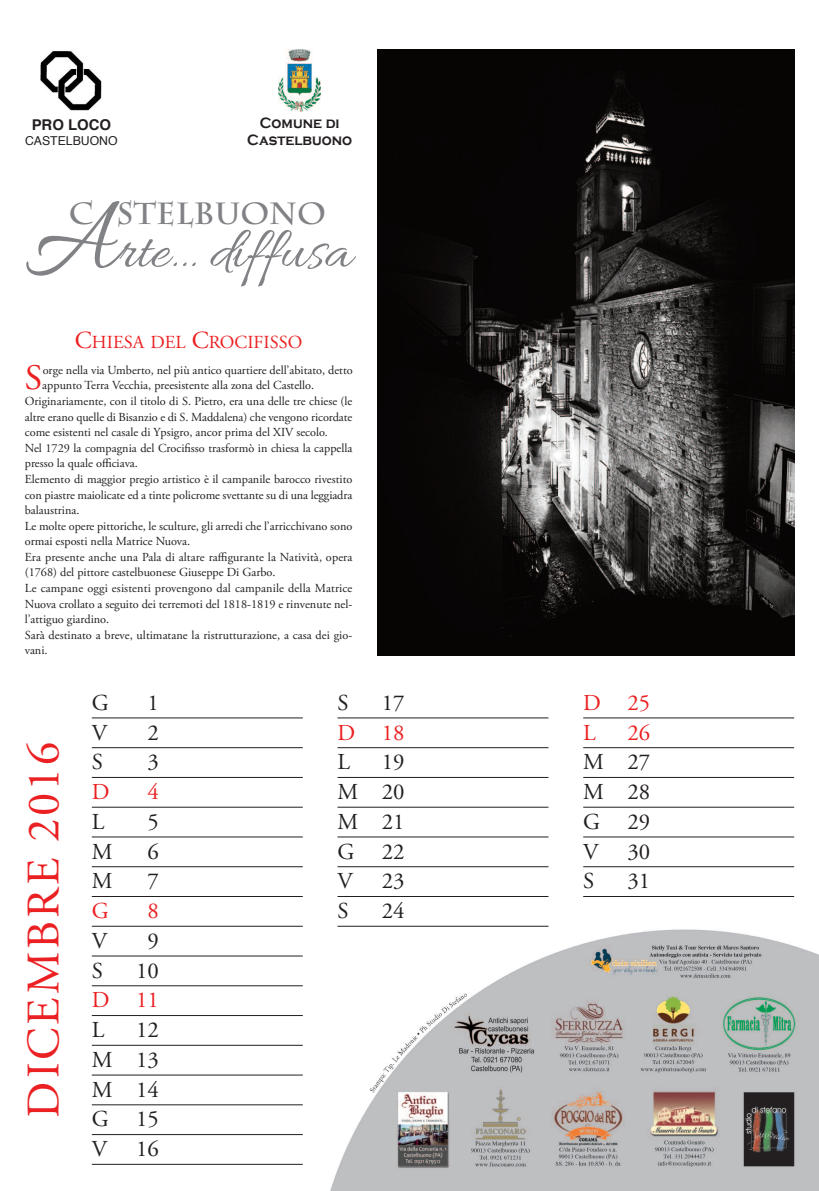
<style>
.page{position:relative;width:819px;height:1191px;background:#fff}
.page>*{position:absolute;margin:0;border:0;box-sizing:border-box;transform-origin:0 0}
.t1{font:109.11px "Allura";color:#808285}
.t2{font:60.02px "Allura";color:#808285}
.t3{font:46.38px "Adobe Garamond Pro";letter-spacing:.065em;color:#eb2022}
.t4{font:35.88px "Adobe Garamond Pro";color:#eb2022}
.t5{font:700 30.54px "Charlemagne Std";color:#808285}
.t6{font:22.75px/29.8px "Adobe Garamond Pro";color:#231f20;text-align:justify}
.t7{font:22.75px/29.8px "Adobe Garamond Pro";color:#eb2022}
.t8{font:18.38px "Adobe Garamond Pro";color:#eb2022}
.t9{font:700 15.4px/16.6px "Copperplate Gothic";color:#231f20;text-align:center;scale:.91 1}
.t10{font:700 14.88px "Helvetica";color:#231f20}
.t11{font:12.25px "Adobe Garamond Pro";color:#231f20}
.t12{font:12.25px "Helvetica";color:#231f20}
.s1{font-size:24.5px}
</style>
<div class="page">
<img style="left:91px;top:925px;width:728px;height:266px">
<hr style="left:92px;top:717px;width:211px;height:1px;background:#231f20">
<hr style="left:92px;top:747px;width:211px;height:1px;background:#231f20">
<hr style="left:92px;top:777px;width:211px;height:1px;background:#231f20">
<hr style="left:92px;top:807px;width:211px;height:1px;background:#231f20">
<hr style="left:92px;top:836px;width:211px;height:1px;background:#231f20">
<hr style="left:92px;top:866px;width:211px;height:1px;background:#231f20">
<hr style="left:92px;top:896px;width:211px;height:1px;background:#231f20">
<hr style="left:92px;top:926px;width:211px;height:1px;background:#231f20">
<hr style="left:92px;top:955px;width:211px;height:1px;background:#231f20">
<hr style="left:92px;top:985px;width:211px;height:1px;background:#231f20">
<hr style="left:92px;top:1015px;width:211px;height:1px;background:#231f20">
<hr style="left:92px;top:1045px;width:211px;height:1px;background:#231f20">
<hr style="left:92px;top:1074px;width:211px;height:1px;background:#231f20">
<hr style="left:92px;top:1104px;width:211px;height:1px;background:#231f20">
<hr style="left:92px;top:1134px;width:211px;height:1px;background:#231f20">
<hr style="left:92px;top:1164px;width:211px;height:1px;background:#231f20">
<hr style="left:337px;top:717px;width:211px;height:1px;background:#231f20">
<hr style="left:337px;top:747px;width:211px;height:1px;background:#231f20">
<hr style="left:337px;top:777px;width:211px;height:1px;background:#231f20">
<hr style="left:337px;top:807px;width:211px;height:1px;background:#231f20">
<hr style="left:337px;top:836px;width:211px;height:1px;background:#231f20">
<hr style="left:337px;top:866px;width:211px;height:1px;background:#231f20">
<hr style="left:337px;top:896px;width:211px;height:1px;background:#231f20">
<hr style="left:337px;top:926px;width:211px;height:1px;background:#231f20">
<hr style="left:583px;top:717px;width:211px;height:1px;background:#231f20">
<hr style="left:583px;top:747px;width:211px;height:1px;background:#231f20">
<hr style="left:583px;top:777px;width:211px;height:1px;background:#231f20">
<hr style="left:583px;top:807px;width:211px;height:1px;background:#231f20">
<hr style="left:583px;top:836px;width:211px;height:1px;background:#231f20">
<hr style="left:583px;top:866px;width:211px;height:1px;background:#231f20">
<hr style="left:583px;top:896px;width:211px;height:1px;background:#231f20">
<img style="left:377px;top:50px;width:417px;height:605px">
<img style="left:279px;top:50px;width:42px;height:62px">
<img style="left:40px;top:51px;width:62px;height:60px">
<p class="t10" style="left:32px;top:119px;width:81px">PRO LOCO</p>
<p class="t12" style="left:25px;top:136px;width:94px">CASTELBUONO</p>
<p class="t9" style="left:247px;top:115px;width:117px">Comune di<br>Castelbuono</p>
<h3 class="t5" style="left:69px;top:196px;width:258px">C STELBUONO</h3>
<h2 class="t2" style="left:118px;top:209px;width:236px">rte… diffusa</h2>
<h1 class="t1" style="left:25px;top:164px;width:94px">A</h1>
<h3 class="t8" style="left:75px;top:335px;width:229px"><span class="s1">C</span>hIeSA Del <span class="s1">C</span>ROCIFISSO</h3>
<h3 class="t4" style="left:25px;top:364px;width:19px">S</h3>
<p class="t11" style="left:43px;top:365px;width:311px">orge nella via Umberto, nel più antico quartiere dell’abitato, detto</p>
<p class="t11" style="left:42px;top:381px;width:273px">appunto terra Vecchia, preesistente alla zona del Castello.</p>
<p class="t11" style="left:25px;top:396px;width:329px">Originariamente, con il titolo di S. Pietro, era una delle tre chiese (le</p>
<p class="t11" style="left:25px;top:412px;width:329px">altre erano quelle di Bisanzio e di S. Maddalena) che vengono ricordate</p>
<p class="t11" style="left:25px;top:427px;width:305px">come esistenti nel casale di Ypsigro, ancor prima del XIV secolo.</p>
<p class="t11" style="left:25px;top:443px;width:329px">Nel 1729 la compagnia del Crocifisso trasformò in chiesa la cappella</p>
<p class="t11" style="left:25px;top:458px;width:115px">presso la quale officiava.</p>
<p class="t11" style="left:25px;top:474px;width:329px">elemento di maggior pregio artistico è il campanile barocco rivestito</p>
<p class="t11" style="left:25px;top:490px;width:329px">con piastre maiolicate ed a tinte policrome svettante su di una leggiadra</p>
<p class="t11" style="left:25px;top:505px;width:56px">balaustrina.</p>
<p class="t11" style="left:25px;top:521px;width:329px">le molte opere pittoriche, le sculture, gli arredi che l’arricchivano sono</p>
<p class="t11" style="left:25px;top:536px;width:167px">ormai esposti nella Matrice Nuova.</p>
<p class="t11" style="left:25px;top:552px;width:329px">era presente anche una Pala di altare raffigurante la Natività, opera</p>
<p class="t11" style="left:25px;top:567px;width:252px">(1768) del pittore castelbuonese Giuseppe Di Garbo.</p>
<p class="t11" style="left:25px;top:583px;width:329px">le campane oggi esistenti provengono dal campanile della Matrice</p>
<p class="t11" style="left:25px;top:599px;width:329px">Nuova crollato a seguito dei terremoti del 1818-1819 e rinvenute nel-</p>
<p class="t11" style="left:25px;top:614px;width:86px">l’attiguo giardino.</p>
<p class="t11" style="left:25px;top:630px;width:329px">Sarà destinato a breve, ultimatane la ristrutturazione, a casa dei gio-</p>
<p class="t11" style="left:25px;top:645px;width:24px">vani.</p>
<h3 class="t3" style="left:25px;top:1117px;width:377px;rotate:-90deg">DICeMBRe 2016</h3>
<h3 class="t6" style="left:92px;top:689px;width:18px">G</h3>
<h3 class="t6" style="left:147px;top:689px;width:13px">1</h3>
<h3 class="t6" style="left:92px;top:719px;width:17px">V</h3>
<h3 class="t6" style="left:147px;top:719px;width:13px">2</h3>
<h3 class="t6" style="left:92px;top:749px;width:13px">S</h3>
<h3 class="t6" style="left:147px;top:749px;width:13px">3</h3>
<h3 class="t7" style="left:92px;top:779px;width:19px">D</h3>
<h3 class="t7" style="left:147px;top:779px;width:13px">4</h3>
<h3 class="t6" style="left:92px;top:808px;width:14px">l</h3>
<h3 class="t6" style="left:147px;top:808px;width:13px">5</h3>
<h3 class="t6" style="left:92px;top:838px;width:22px">M</h3>
<h3 class="t6" style="left:147px;top:838px;width:13px">6</h3>
<h3 class="t6" style="left:92px;top:868px;width:22px">M</h3>
<h3 class="t6" style="left:147px;top:868px;width:13px">7</h3>
<h3 class="t7" style="left:92px;top:898px;width:18px">G</h3>
<h3 class="t7" style="left:147px;top:898px;width:13px">8</h3>
<h3 class="t6" style="left:92px;top:927px;width:17px">V</h3>
<h3 class="t6" style="left:147px;top:927px;width:13px">9</h3>
<h3 class="t6" style="left:92px;top:957px;width:13px">S</h3>
<h3 class="t6" style="left:136px;top:957px;width:24px">10</h3>
<h3 class="t7" style="left:92px;top:987px;width:68px">D 11</h3>
<h3 class="t6" style="left:92px;top:1017px;width:14px">l</h3>
<h3 class="t6" style="left:92px;top:1017px;width:68px;text-indent:44px">12<br>M 13<br>M 14<br>G 15<br>V</h3>
<h3 class="t6" style="left:136px;top:1136px;width:24px">16</h3>
<h3 class="t6" style="left:337px;top:689px;width:13px">S</h3>
<h3 class="t6" style="left:382px;top:689px;width:24px">17</h3>
<h3 class="t7" style="left:337px;top:719px;width:68px">D 18</h3>
<h3 class="t6" style="left:337px;top:749px;width:14px">l</h3>
<h3 class="t6" style="left:337px;top:749px;width:68px;text-indent:44px">19<br>M 20<br>M 21<br>G 22<br>V</h3>
<h3 class="t6" style="left:382px;top:868px;width:24px">23</h3>
<h3 class="t6" style="left:337px;top:898px;width:13px">S</h3>
<h3 class="t6" style="left:382px;top:898px;width:24px">24</h3>
<h3 class="t7" style="left:583px;top:689px;width:68px">D 25 l</h3>
<h3 class="t7" style="left:627px;top:719px;width:24px">26</h3>
<h3 class="t6" style="left:583px;top:749px;width:68px">M 27<br>M 28<br>G 29<br>V</h3>
<h3 class="t6" style="left:627px;top:838px;width:24px">30</h3>
<h3 class="t6" style="left:583px;top:868px;width:13px">S</h3>
<h3 class="t6" style="left:627px;top:868px;width:24px">31</h3>
</div>
